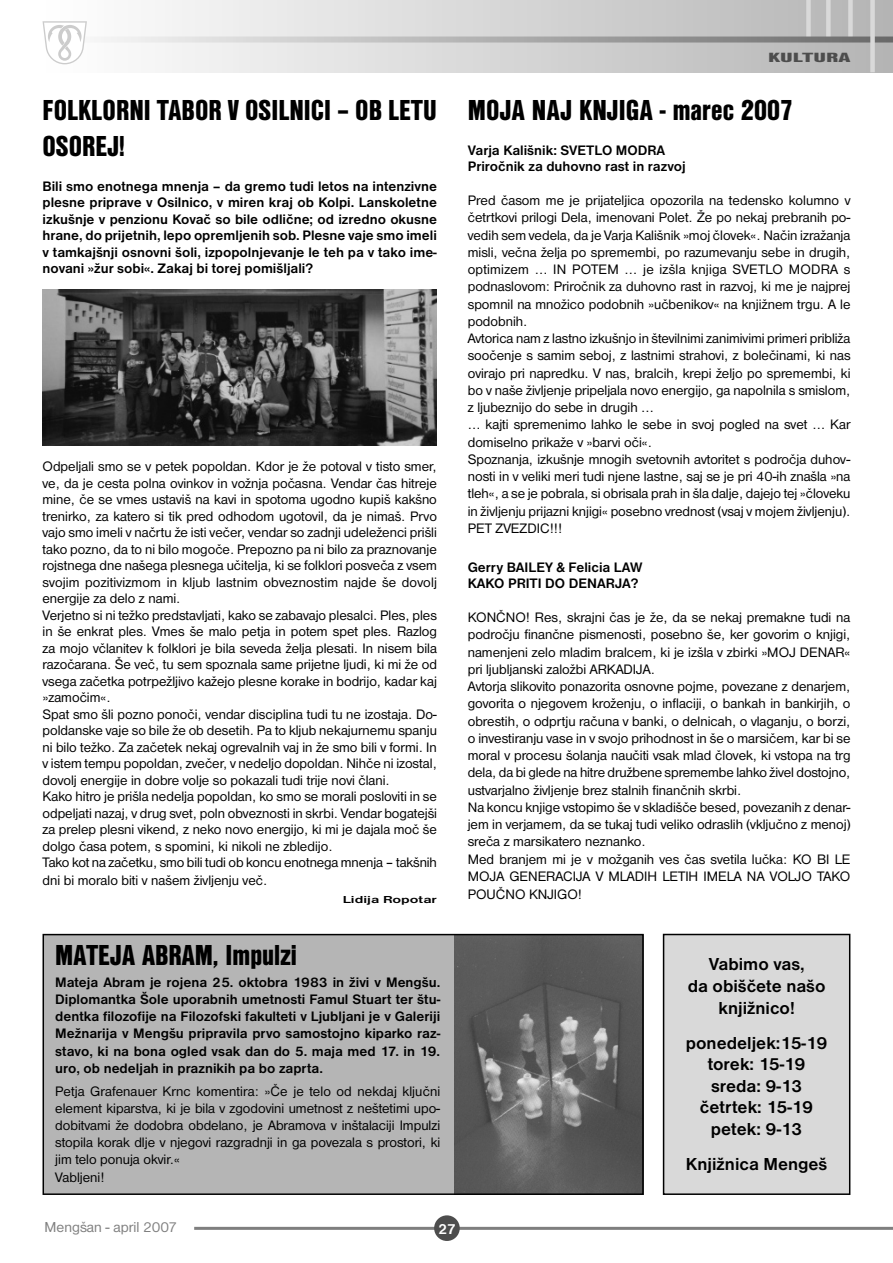
<style>
.page{position:relative;width:893px;height:1263px;background:#fff}
.page>*{position:absolute;margin:0;border:0;box-sizing:border-box;transform-origin:0 0}
.t1{font:30px/36px "Nimbus San DEE Blac Cond";color:#000}
.t2{font:700 18px/21.6px "Nimbus San DEE";color:#000;text-align:center}
.t3{font:15px "Nimbus San DEE";color:#7f7f7f}
.t4{font:700 15px "Nimbus San DEE";color:#fff}
.t5{font:14.25px/17.2px "Nimbus San DEE";color:#000}
.t6{font:700 14.25px/16.5px "Nimbus San DEE";color:#000;text-align:justify}
.t7{font:13.8px "Nimbus San DEE Blac Cond";color:#4d4d4d;scale:2 1}
.t8{font:700 10.5px "Nimbus San DEE";color:#000;scale:1.43 1}
</style>
<div class="page">
<hr style="left:194px;top:1227px;width:699px;height:3px;background:#7f7f7f">
<div style="left:434px;top:1215px;width:26px;height:26px;background:#4d4d4d;border-radius:50%"></div>
<div style="left:43px;top:0;width:850px;height:72px;background:linear-gradient(to right,#fff,#b3b3b3)"></div>
<div style="left:848px;top:0;width:5px;height:41px;background:#d9d9d9"></div>
<div style="left:806px;top:0;width:5px;height:41px;background:#d9d9d9"></div>
<div style="left:826px;top:0;width:5px;height:41px;background:#d9d9d9"></div>
<svg style="left:87px;top:37px;width:806px;height:6px;background:#b3b3b3"></svg>
<div style="left:870px;top:0;width:5px;height:72px;background:#d9d9d9"></div>
<svg style="left:43px;top:21px;width:44px;height:43px"></svg>
<div style="left:43px;top:935px;width:600px;height:259px;background:#b5b5b5"></div>
<div style="left:664px;top:934px;width:186px;height:260px;background:#d9d9d9"></div>
<div style="left:663px;top:934px;width:187px;height:261px;border:2px solid #000"></div>
<img style="left:43px;top:289px;width:394px;height:157px">
<img style="left:455px;top:937px;width:186px;height:255px">
<div style="left:43px;top:934px;width:601px;height:261px;border:2px solid #000"></div>
<h1 class="t1" style="left:43px;top:94px;width:396px">FOLKLORNI TABOR V OSILNICI – OB LETU<br>OSOREJ!</h1>
<p class="t6" style="left:43px;top:179px;width:396px">Bili smo enotnega mnenja – da gremo tudi letos na intenzivne plesne priprave v Osilnico, v miren kraj ob Kolpi. Lanskoletne izkušnje v penzionu Kovač so bile odlične; od izredno okusne hrane, do prijetnih, lepo opremljenih sob. Plesne vaje smo imeli v tamkajšnji osnovni šoli, izpopolnjevanje le teh pa v tako ime&shy;novani »žur sobi«. Zakaj bi torej pomišljali?</p>
<p class="t5" style="left:43px;top:459px;width:396px;line-height:16.5px">Odpeljali smo se v petek popoldan. Kdor je že potoval v tisto smer, ve, da je cesta polna ovinkov in vožnja počasna. Vendar čas hitreje mine, če se vmes ustaviš na kavi in spotoma ugodno kupiš kakšno trenirko, za katero si tik pred odhodom ugotovil, da je nimaš. Prvo vajo smo imeli v načrtu že isti večer, vendar so zadnji udeleženci prišli tako pozno, da to ni bilo mogoče. Prepozno pa ni bilo za praznovanje rojstnega dne našega plesnega učitelja, ki se folklori posveča z vsem svojim pozitivizmom in kljub lastnim obveznostim najde še dovolj energije za delo z nami.<br>Verjetno si ni težko predstavljati, kako se zabavajo plesalci. Ples, ples in še enkrat ples. Vmes še malo petja in potem spet ples. Razlog za mojo včlanitev k folklori je bila seveda želja plesati. In nisem bila razočarana. Še več, tu sem spoznala same prijetne ljudi, ki mi že od vsega začetka potrpežljivo kažejo plesne korake in bodrijo, kadar kaj »zamočim«.<br>Spat smo šli pozno ponoči, vendar disciplina tudi tu ne izostaja. Do&shy;poldanske vaje so bile že ob desetih. Pa to kljub nekajurnemu spanju ni bilo težko. Za začetek nekaj ogrevalnih vaj in že smo bili v formi. In v istem tempu popoldan, zvečer, v nedeljo dopoldan. Nihče ni izostal, dovolj energije in dobre volje so pokazali tudi trije novi člani.<br>Kako hitro je prišla nedelja popoldan, ko smo se morali posloviti in se odpeljati nazaj, v drug svet, poln obveznosti in skrbi. Vendar bogatejši za prelep plesni vikend, z neko novo energijo, ki mi je dajala moč še dolgo časa potem, s spomini, ki nikoli ne zbledijo.<br>Tako kot na začetku, smo bili tudi ob koncu enotnega mnenja – takšnih</p>
<p class="t5" style="left:43px;top:873px;width:226px">dni bi moralo biti v našem življenju več.</p>
<p class="t8" style="left:343px;top:896px;width:67px">Lidija Ropotar</p>
<p class="t7" style="left:768px;top:52px;width:43px">KULTURA</p>
<h1 class="t1" style="left:468px;top:94px;width:327px">MOJA NAJ KNJIGA - marec 2007</h1>
<p class="t6" style="left:468px;top:143px;width:219px">Varja Kališnik: SVETLO MODRA<br>Priročnik za duhovno rast in razvoj</p>
<p class="t5" style="left:468px;top:193px;width:384px">Pred časom me je prijateljica opozorila na tedensko kolumno v četrtkovi prilogi Dela, imenovani Polet. Že po nekaj prebranih po&shy;vedih sem vedela, da je Varja Kališnik »moj človek«. Način izražanja misli, večna želja po spremembi, po razumevanju sebe in drugih, optimizem … IN POTEM … je izšla knjiga SVETLO MODRA s podnaslovom: Priročnik za duhovno rast in razvoj, ki me je najprej spomnil na množico podobnih »učbenikov« na knjižnem trgu. A le podobnih.<br>Avtorica nam z lastno izkušnjo in številnimi zanimivimi primeri približa soočenje s samim seboj, z lastnimi strahovi, z bolečinami, ki nas ovirajo pri napredku. V nas, bralcih, krepi željo po spremembi, ki bo v naše življenje pripeljala novo energijo, ga napolnila s smislom, z ljubeznijo do sebe in drugih …<br>… kajti spremenimo lahko le sebe in svoj pogled na svet … Kar domiselno prikaže v »barvi oči«.<br>Spoznanja, izkušnje mnogih svetovnih avtoritet s področja duhov&shy;nosti in v veliki meri tudi njene lastne, saj se je pri 40-ih znašla »na tleh«, a se je pobrala, si obrisala prah in šla dalje, dajejo tej »človeku in življenju prijazni knjigi« posebno vrednost (vsaj v mojem življenju).<br>PET ZVEZDIC!!!</p>
<p class="t6" style="left:468px;top:560px;width:176px">Gerry BAILEY &amp; Felicia LAW<br>KAKO PRITI DO DENARJA?</p>
<p class="t5" style="left:468px;top:610px;width:384px">KONČNO! Res, skrajni čas je že, da se nekaj premakne tudi na področju finančne pismenosti, posebno še, ker govorim o knjigi, namenjeni zelo mladim bralcem, ki je izšla v zbirki »MOJ DENAR« pri ljubljanski založbi ARKADIJA.<br>Avtorja slikovito ponazorita osnovne pojme, povezane z denarjem, govorita o njegovem kroženju, o inflaciji, o bankah in bankirjih, o obrestih, o odprtju računa v banki, o delnicah, o vlaganju, o borzi, o investiranju vase in v svojo prihodnost in še o marsičem, kar bi se moral v procesu šolanja naučiti vsak mlad človek, ki vstopa na trg dela, da bi glede na hitre družbene spremembe lahko živel dostojno, ustvarjalno življenje brez stalnih finančnih skrbi.<br>Na koncu knjige vstopimo še v skladišče besed, povezanih z denar&shy;jem in verjamem, da se tukaj tudi veliko odraslih (vključno z menoj) sreča z marsikatero neznanko.<br>Med branjem mi je v možganih ves čas svetila lučka: KO BI LE MOJA GENERACIJA V MLADIH LETIH IMELA NA VOLJO TAKO POUČNO KNJIGO!</p>
<h1 class="t1" style="left:55px;top:939px;width:243px">MATEJA ABRAM, Impulzi</h1>
<p class="t6" style="left:55px;top:975px;width:386px;line-height:17.1px">Mateja Abram je rojena 25. oktobra 1983 in živi v Mengšu.<br>Diplomantka Šole uporabnih umetnosti Famul Stuart ter štu&shy;dentka filozofije na Filozofski fakulteti v Ljubljani je v Galeriji Mežnarija v Mengšu pripravila prvo samostojno kiparko raz&shy;stavo, ki na bona ogled vsak dan do 5. maja med 17. in 19. uro, ob nedeljah in praznikih pa bo zaprta.</p>
<p class="t5" style="left:55px;top:1083px;width:387px">Petja Grafenauer Krnc komentira: »Če je telo od nekdaj ključni element kiparstva, ki je bila v zgodovini umetnost z neštetimi upo&shy;dobitvami že dodobra obdelano, je Abramova v inštalaciji Impulzi stopila korak dlje v njegovi razgradnji in ga povezala s prostori, ki jim telo ponuja okvir.«<br>Vabljeni!</p>
<p class="t3" style="left:45px;top:1222px;width:134px">Mengšan - april 2007</p>
<p class="t4" style="left:438px;top:1223px;width:19px">27</p>
<p class="t2" style="left:688px;top:955px;width:139px">Vabimo vas,<br>da obiščete našo knjižnico!</p>
<p class="t2" style="left:686px;top:1033px;width:143px">ponedeljek:15-19 torek: 15-19 sreda: 9-13 četrtek: 15-19 petek: 9-13</p>
<p class="t2" style="left:686px;top:1154px;width:143px">Knjižnica Mengeš</p>
</div>
